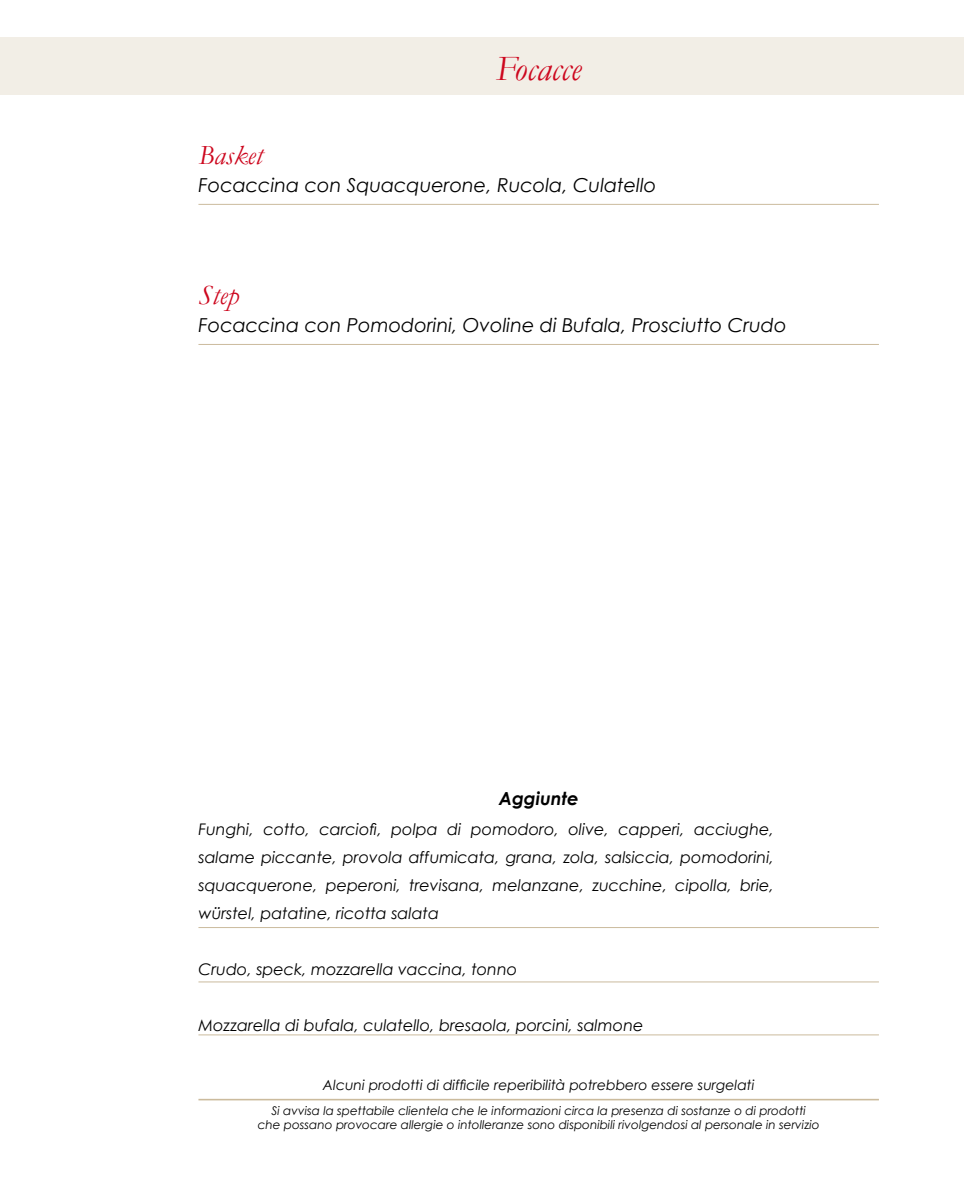
<style>
.page{position:relative;width:964px;height:1191px;background:#fff}
.page>*{position:absolute;margin:0;border:0;box-sizing:border-box;transform-origin:0 0}
.t1{font:italic 36px "Garamond";color:#cd071e}
.t2{font:italic 28px "Garamond";color:#cd071e}
.t3{font:italic 19.2px "Century Gothic";color:#000}
.t4{font:italic 700 18px "Century Gothic";color:#000}
.t5{font:italic 16px/28px "Century Gothic";color:#000;text-align:justify}
.t6{font:italic 14px "Century Gothic";color:#000}
.t7{font:italic 12px/14.4px "Century Gothic";color:#000;text-align:center}
</style>
<div class="page">
<div style="left:0;top:37px;width:964px;height:58px;background:#f2eee6"></div>
<hr style="left:198px;top:1098px;width:681px;height:2px;background:#cbbb9d">
<hr style="left:198px;top:927px;width:681px;height:1px;background:#cbbb9d">
<hr style="left:198px;top:981px;width:681px;height:1px;background:#cbbb9d">
<hr style="left:198px;top:1034px;width:681px;height:1px;background:#cbbb9d">
<hr style="left:198px;top:204px;width:681px;height:1px;background:#cbbb9d">
<hr style="left:198px;top:344px;width:681px;height:1px;background:#cbbb9d">
<h1 class="t1" style="left:496px;top:47px;width:87px">Focacce</h1>
<h2 class="t2" style="left:198px;top:139px;width:66px">Basket</h2>
<p class="t3" style="left:198px;top:174px;width:459px">Focaccina con Squacquerone, Rucola, Culatello</p>
<h2 class="t2" style="left:198px;top:279px;width:42px">Step</h2>
<p class="t3" style="left:198px;top:314px;width:589px">Focaccina con Pomodorini, Ovoline di Bufala, Prosciutto Crudo</p>
<p class="t4" style="left:499px;top:786px;width:81px">Aggiunte</p>
<p class="t5" style="left:198px;top:815px;width:577px">Funghi, cotto, carciofi, polpa di pomodoro, olive, capperi, acciughe, salame piccante, provola affumicata, grana, zola, salsiccia, pomodorini, squacquerone, peperoni, trevisana, melanzane, zucchine, cipolla, brie, würstel, patatine, ricotta salata</p>
<p class="t5" style="left:198px;top:955px;width:320px">Crudo, speck, mozzarella vaccina, tonno</p>
<p class="t5" style="left:198px;top:1011px;width:446px">Mozzarella di bufala, culatello, bresaola, porcini, salmone</p>
<p class="t6" style="left:323px;top:1076px;width:433px">Alcuni prodotti di difficile reperibilità potrebbero essere surgelati</p>
<p class="t7" style="left:258px;top:1103px;width:563px">Si avvisa la spettabile clientela che le informazioni circa la presenza di sostanze o di prodotti<br>che possano provocare allergie o intolleranze sono disponibili rivolgendosi al personale in servizio</p>
</div>
